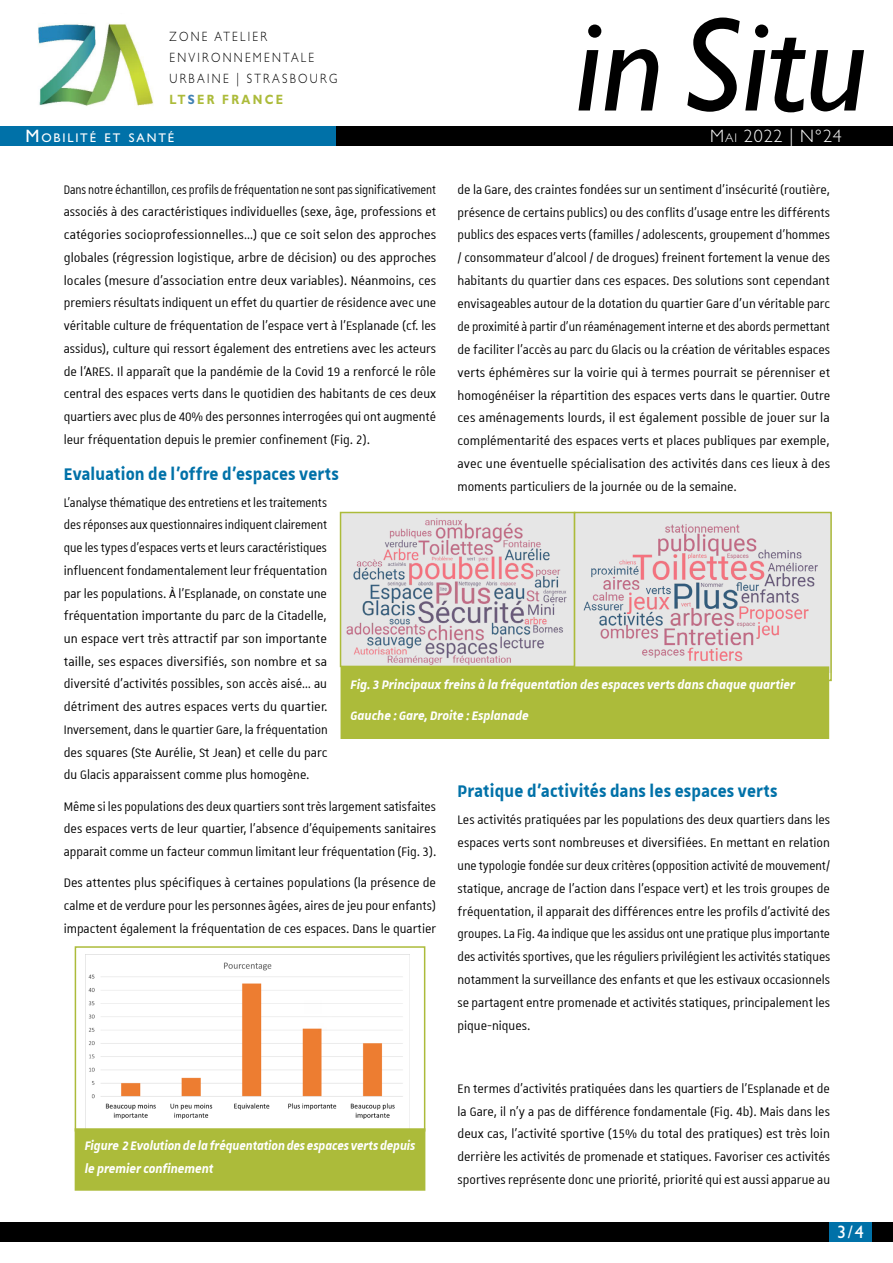
<style>
.page{position:relative;width:893px;height:1263px;background:#fff}
.page>*{position:absolute;margin:0;border:0;box-sizing:border-box;transform-origin:0 0}
.t1{font:italic 134.55px "Gill Sans Std";color:#000}
.t2{font:700 22.5px "Unistra A";letter-spacing:.01em;color:#0071a8;scale:.9 1}
.t3{font:300 18px "Gill Sans Std";letter-spacing:.05em;color:#fff}
.t4{font:18px "Gill Sans Std";color:#fff}
.t5{font:16.5px/22.8px "Unistra A";color:#000;text-align:justify;scale:.9 1}
.t6{font:16.5px/22.8px "Unistra A";color:#000;text-align:justify;scale:.81 1}
.t7{font:16.5px/22.8px "Unistra A";color:#000;text-align:justify;scale:.85 1}
.t8{font:16.5px/22.8px "Unistra A";color:#000;text-align:justify;scale:.87 1}
.t9{font:16.5px/22.8px "Unistra A";color:#000;text-align:justify;scale:.91 1}
.t10{font:italic 700 16.5px/31px "Unistra A";color:#fff;scale:.9 1}
.t11{font:italic 700 16.5px/22.5px "Unistra A";color:#fff;scale:.88 1}
.t12{font:300 13.5px/21px "Gill Sans Std";letter-spacing:.2em;color:#000;scale:.85 1}
.t13{font:12.6px "Gill Sans Std";letter-spacing:.145em;color:#fff}
.s1{font-style:inherit}
.s2{font-weight:700;color:#acbb3a}
.s3{font-weight:700;color:#4181b3}
.s4{font-size:18px}
.s5{font-size:12.6px}
</style>
<div class="page">
<img style="left:38px;top:23px;width:116px;height:83px">
<div style="left:0;top:126px;width:893px;height:19px;background:#000"></div>
<div style="left:0;top:126px;width:336px;height:19px;background:#0071a8"></div>
<div style="left:0;top:1222px;width:893px;height:20px;background:#000"></div>
<div style="left:829px;top:1222px;width:43px;height:20px;background:#0071a8"></div>
<img style="left:343px;top:515px;width:229px;height:149px">
<div style="left:340px;top:512px;width:235px;height:155px;border:2px solid #acbb3a"></div>
<img style="left:577px;top:515px;width:252px;height:151px">
<div style="left:574px;top:512px;width:258px;height:169px;border:2px solid #acbb3a"></div>
<div style="left:341px;top:667px;width:487px;height:71px;background:#acbb3a"></div>
<div style="left:341px;top:666px;width:488px;height:73px;border:2px solid #acbb3a"></div>
<img style="left:85px;top:954px;width:325px;height:174px">
<div style="left:75px;top:946px;width:350px;height:185px;border:2px solid #acbb3a"></div>
<div style="left:75px;top:1129px;width:350px;height:61px;background:#acbb3a"></div>
<div style="left:75px;top:1128px;width:350px;height:63px;border:2px solid #acbb3a"></div>
<p class="t12" style="left:169px;top:26px;width:199px">ZONE ATELIER<br>ENVIRONNEMENTALE<br>URBAINE <span class="s1">| STRASBOURG<br></span><span class="s2">LT</span><span class="s3">S</span><span class="s2">ER FRANCE</span></p>
<p class="t13" style="left:26px;top:130px;width:150px"><span class="s4">M</span>OBILITÉ ET SANTÉ</p>
<h1 class="t1" style="left:575px;top:-12px;width:295px">in Situ</h1>
<p class="t3" style="left:710px;top:125px;width:133px">M<span class="s5">ai</span> 2022 | N°24</p>
<p class="t5" style="left:458px;top:177px;width:416px">de la Gare, des craintes fondées sur un sentiment d’insécurité (routière, présence de certains publics) ou des conflits d’usage entre les différents publics des espaces verts (familles / adolescents, groupement d’hommes / consommateur d’alcool / de drogues) freinent fortement la venue des habitants du quartier dans ces espaces. Des solutions sont cependant envisageables autour de la dotation du quartier Gare d’un véritable parc de proximité à partir d’un réaménagement interne et des abords permettant de faciliter l’accès au parc du Glacis ou la création de véritables espaces verts éphémères sur la voirie qui à termes pourrait se pérenniser et homogénéiser la répartition des espaces verts dans le quartier. Outre ces aménagements lourds, il est également possible de jouer sur la complémentarité des espaces verts et places publiques par exemple, avec une éventuelle spécialisation des activités dans ces lieux à des moments particuliers de la journée ou de la semaine.</p>
<p class="t6" style="left:64px;top:177px;width:462px">Dans notre échantillon, ces profils de fréquentation ne sont pas significativement associés à des caractéristiques individuelles (sexe, âge, professions et catégories socioprofessionnelles…) que ce soit selon des approches globales (régression logistique, arbre de décision) ou des approches locales (mesure d’association entre deux variables). Néanmoins, ces premiers résultats indiquent un effet du quartier de résidence avec une véritable culture de fréquentation de l’espace vert à l’Esplanade (cf. les assidus), culture qui ressort également des entretiens avec les acteurs de l’ARES. Il apparaît que la pandémie de la Covid 19 a renforcé le rôle central des espaces verts dans le quotidien des habitants de ces deux quartiers avec plus de 40% des personnes interrogées qui ont augmenté leur fréquentation depuis le premier confinement (Fig. 2).</p>
<h2 class="t2" style="left:64px;top:461px;width:307px">Evaluation de l’offre d’espaces verts</h2>
<p class="t7" style="left:64px;top:490px;width:312px">L’analyse thématique des entretiens et les traitements des réponses aux questionnaires indiquent clairement que les types d’espaces verts et leurs caractéristiques influencent fondamentalement leur fréquentation par les populations. À l’Esplanade, on constate une fréquentation importante du parc de la Citadelle, un espace vert très attractif par son importante taille, ses espaces diversifiés, son nombre et sa diversité d’activités possibles, son accès aisé… au détriment des autres espaces verts du quartier.<br>Inversement, dans le quartier Gare, la fréquentation des squares (Ste Aurélie, St Jean) et celle du parc du Glacis apparaissent comme plus homogène.</p>
<p class="t8" style="left:64px;top:794px;width:430px">Même si les populations des deux quartiers sont très largement satisfaites des espaces verts de leur quartier, l’absence d’équipements sanitaires apparait comme un facteur commun limitant leur fréquentation (Fig. 3).</p>
<p class="t9" style="left:64px;top:871px;width:411px">Des attentes plus spécifiques à certaines populations (la présence de calme et de verdure pour les personnes âgées, aires de jeu pour enfants) impactent également la fréquentation de ces espaces. Dans le quartier</p>
<p class="t10" style="left:351px;top:668px;width:495px">Fig. 3 Principaux freins à la fréquentation des espaces verts dans chaque quartier<br>Gauche : Gare, Droite : Esplanade</p>
<h2 class="t2" style="left:458px;top:778px;width:357px">Pratique d’activités dans les espaces verts</h2>
<p class="t5" style="left:458px;top:808px;width:416px">Les activités pratiquées par les populations des deux quartiers dans les espaces verts sont nombreuses et diversifiées. En mettant en relation une typologie fondée sur deux critères (opposition activité de mouvement/ statique, ancrage de l’action dans l’espace vert) et les trois groupes de fréquentation, il apparait des différences entre les profils d’activité des groupes. La Fig. 4a indique que les assidus ont une pratique plus importante des activités sportives, que les réguliers privilégient les activités statiques notamment la surveillance des enfants et que les estivaux occasionnels se partagent entre promenade et activités statiques, principalement les pique-niques.</p>
<p class="t11" style="left:85px;top:1134px;width:377px">Figure 2 Evolution de la fréquentation des espaces verts depuis le premier confinement</p>
<p class="t5" style="left:458px;top:1076px;width:415px">En termes d’activités pratiquées dans les quartiers de l’Esplanade et de la Gare, il n’y a pas de différence fondamentale (Fig. 4b). Mais dans les deux cas, l’activité sportive (15% du total des pratiques) est très loin derrière les activités de promenade et statiques. Favoriser ces activités sportives représente donc une priorité, priorité qui est aussi apparue au</p>
<p class="t4" style="left:837px;top:1221px;width:28px">3/4</p>
</div>
